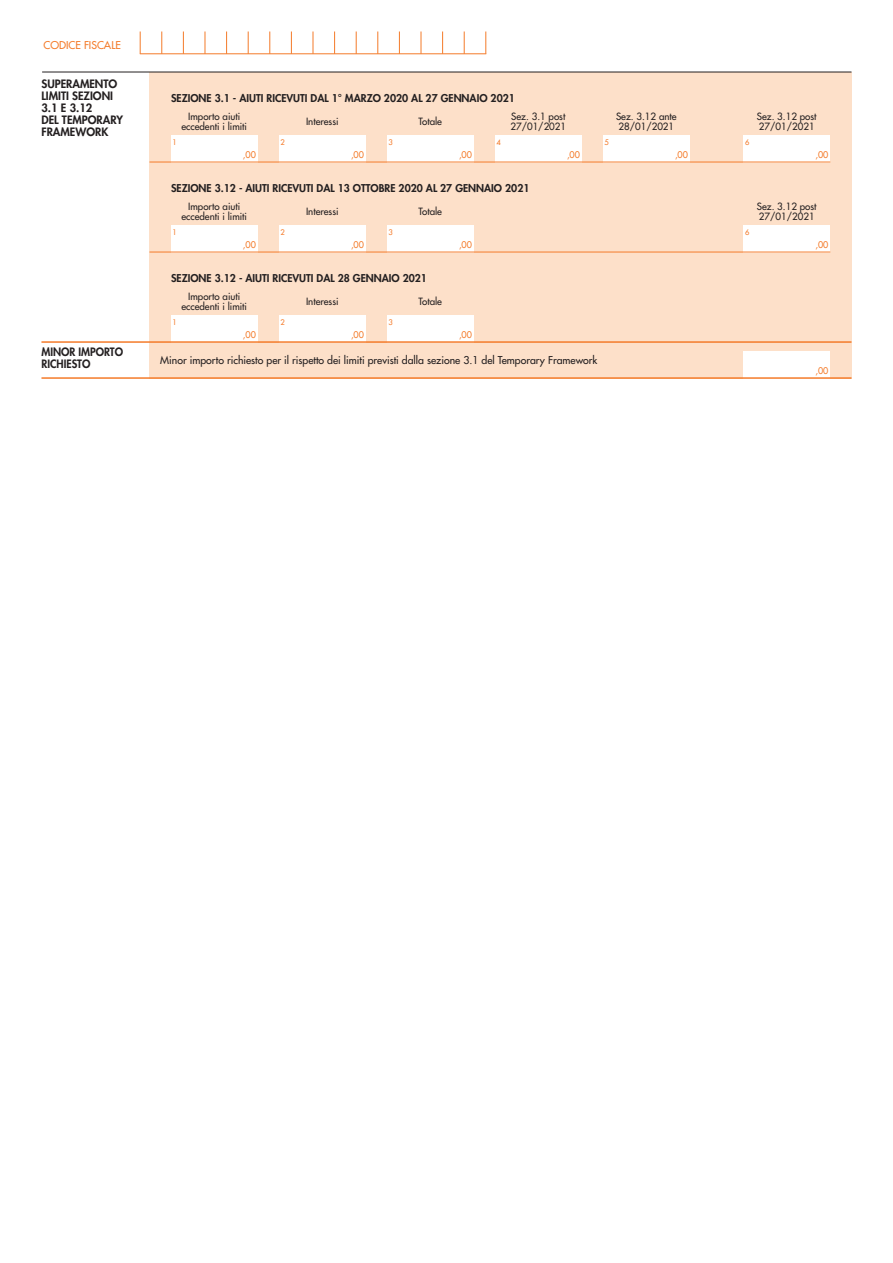
<style>
.page{position:relative;width:893px;height:1263px;background:#fff}
.page>*{position:absolute;margin:0;border:0;box-sizing:border-box;transform-origin:0 0}
.t1{font:800 11.25px/12px "Futura";color:#231f20}
.t2{font:800 11.25px/12px "Futura";color:#231f20;scale:.95 1}
.t3{font:800 10.5px "Futura";color:#231f20}
.t4{font:10.5px "Futura";color:#231f20}
.t5{font:10.5px "Futura";color:#f47b2a}
.t6{font:9.75px/10.5px "Futura";color:#231f20}
.t7{font:9px "Futura";color:#f47b2a}
.t8{font:7.5px "Futura";color:#f47b2a}
</style>
<div class="page">
<div style="left:149px;top:72px;width:702px;height:306px;background:#fde0c9"></div>
<hr style="left:42px;top:72px;width:809px;height:1px;background:#231f20">
<div style="left:171px;top:135px;width:86px;height:27px;background:#fff"></div>
<div style="left:279px;top:135px;width:86px;height:27px;background:#fff"></div>
<div style="left:387px;top:135px;width:86px;height:27px;background:#fff"></div>
<div style="left:495px;top:135px;width:86px;height:27px;background:#fff"></div>
<div style="left:603px;top:135px;width:86px;height:27px;background:#fff"></div>
<div style="left:743px;top:135px;width:87px;height:27px;background:#fff"></div>
<div style="left:171px;top:225px;width:86px;height:27px;background:#fff"></div>
<div style="left:279px;top:225px;width:86px;height:27px;background:#fff"></div>
<div style="left:387px;top:225px;width:86px;height:27px;background:#fff"></div>
<div style="left:743px;top:225px;width:87px;height:27px;background:#fff"></div>
<div style="left:171px;top:315px;width:86px;height:27px;background:#fff"></div>
<div style="left:279px;top:315px;width:86px;height:27px;background:#fff"></div>
<div style="left:387px;top:315px;width:86px;height:27px;background:#fff"></div>
<hr style="left:149px;top:252px;width:681px;height:1px;background:#f47b2a">
<div style="left:743px;top:351px;width:87px;height:27px;background:#fff"></div>
<svg style="left:485px;top:32px;width:1px;height:21px"></svg>
<svg style="left:464px;top:32px;width:1px;height:21px"></svg>
<svg style="left:442px;top:32px;width:1px;height:21px"></svg>
<svg style="left:421px;top:32px;width:1px;height:21px"></svg>
<svg style="left:399px;top:32px;width:1px;height:21px"></svg>
<svg style="left:377px;top:32px;width:1px;height:21px"></svg>
<svg style="left:356px;top:32px;width:1px;height:21px"></svg>
<svg style="left:334px;top:32px;width:1px;height:21px"></svg>
<svg style="left:313px;top:32px;width:1px;height:21px"></svg>
<svg style="left:205px;top:32px;width:1px;height:21px"></svg>
<svg style="left:226px;top:32px;width:1px;height:21px"></svg>
<svg style="left:248px;top:32px;width:1px;height:21px"></svg>
<svg style="left:269px;top:32px;width:1px;height:21px"></svg>
<svg style="left:291px;top:32px;width:1px;height:21px"></svg>
<svg style="left:183px;top:32px;width:1px;height:21px"></svg>
<svg style="left:161px;top:32px;width:1px;height:21px"></svg>
<svg style="left:140px;top:32px;width:1px;height:21px"></svg>
<hr style="left:140px;top:53px;width:346px;height:1px;background:#f47b2a">
<hr style="left:41px;top:377px;width:810px;height:2px;background:#f47b2a">
<hr style="left:41px;top:341px;width:810px;height:2px;background:#f47b2a">
<hr style="left:149px;top:162px;width:681px;height:1px;background:#f47b2a">
<p class="t5" style="left:44px;top:40px;width:79px">CODICE FISCALE</p>
<p class="t1" style="left:41px;top:78px;width:83px">SUPERAMENTO<br>LIMITI SEZIONI<br>3.1 E 3.12<br>DEL TEMPORARY<br>FRAMEWORK</p>
<p class="t2" style="left:41px;top:347px;width:87px">MINOR IMPORTO<br>RICHIESTO</p>
<p class="t3" style="left:171px;top:93px;width:345px">SEZIONE 3.1 - AIUTI RICEVUTI DAL 1° MARZO 2020 AL 27 GENNAIO 2021</p>
<p class="t6" style="left:181px;top:112px;width:67px;text-align:center">Importo aiuti eccedenti i limiti</p>
<p class="t6" style="left:306px;top:117px;width:34px">Interessi</p>
<p class="t6" style="left:419px;top:117px;width:25px">Totale</p>
<p class="t6" style="left:510px;top:112px;width:57px">Sez. 3.1 post<br>27/01/2021</p>
<p class="t6" style="left:616px;top:112px;width:62px">Sez. 3.12 ante<br>28/01/2021</p>
<p class="t6" style="left:757px;top:112px;width:61px">Sez. 3.12 post<br>27/01/2021</p>
<p class="t8" style="left:173px;top:138px;width:6px">1</p>
<p class="t8" style="left:281px;top:138px;width:6px">2</p>
<p class="t8" style="left:389px;top:138px;width:6px">3</p>
<p class="t8" style="left:497px;top:138px;width:6px">4</p>
<p class="t8" style="left:605px;top:138px;width:6px">5</p>
<p class="t8" style="left:745px;top:138px;width:6px">6</p>
<p class="t7" style="left:243px;top:150px;width:15px">,00</p>
<p class="t7" style="left:351px;top:150px;width:15px">,00</p>
<p class="t7" style="left:459px;top:150px;width:15px">,00</p>
<p class="t7" style="left:567px;top:150px;width:15px">,00</p>
<p class="t7" style="left:675px;top:150px;width:15px">,00</p>
<p class="t7" style="left:815px;top:150px;width:15px">,00</p>
<p class="t3" style="left:171px;top:183px;width:360px">SEZIONE 3.12 - AIUTI RICEVUTI DAL 13 OTTOBRE 2020 AL 27 GENNAIO 2021</p>
<p class="t6" style="left:181px;top:202px;width:67px;text-align:center">Importo aiuti eccedenti i limiti</p>
<p class="t6" style="left:306px;top:207px;width:34px">Interessi</p>
<p class="t6" style="left:419px;top:207px;width:25px">Totale</p>
<p class="t6" style="left:757px;top:202px;width:61px">Sez. 3.12 post<br>27/01/2021</p>
<p class="t8" style="left:173px;top:228px;width:6px">1</p>
<p class="t7" style="left:243px;top:240px;width:15px">,00</p>
<p class="t8" style="left:281px;top:228px;width:6px">2</p>
<p class="t7" style="left:351px;top:240px;width:15px">,00</p>
<p class="t8" style="left:389px;top:228px;width:6px">3</p>
<p class="t3" style="left:171px;top:273px;width:257px">SEZIONE 3.12 - AIUTI RICEVUTI DAL 28 GENNAIO 2021</p>
<p class="t6" style="left:181px;top:292px;width:67px;text-align:center">Importo aiuti eccedenti i limiti</p>
<p class="t6" style="left:306px;top:297px;width:34px">Interessi</p>
<p class="t6" style="left:419px;top:297px;width:25px">Totale</p>
<p class="t8" style="left:173px;top:318px;width:6px">1</p>
<p class="t7" style="left:243px;top:330px;width:15px">,00</p>
<p class="t8" style="left:281px;top:318px;width:6px">2</p>
<p class="t7" style="left:351px;top:330px;width:15px">,00</p>
<p class="t8" style="left:389px;top:318px;width:6px">3</p>
<p class="t7" style="left:459px;top:240px;width:15px">,00</p>
<p class="t7" style="left:459px;top:330px;width:15px">,00</p>
<p class="t4" style="left:160px;top:355px;width:439px">Minor importo richiesto per il rispetto dei limiti previsti dalla sezione 3.1 del Temporary Framework</p>
<p class="t8" style="left:745px;top:228px;width:6px">6</p>
<p class="t7" style="left:815px;top:240px;width:15px">,00</p>
<p class="t7" style="left:815px;top:366px;width:15px">,00</p>
</div>
